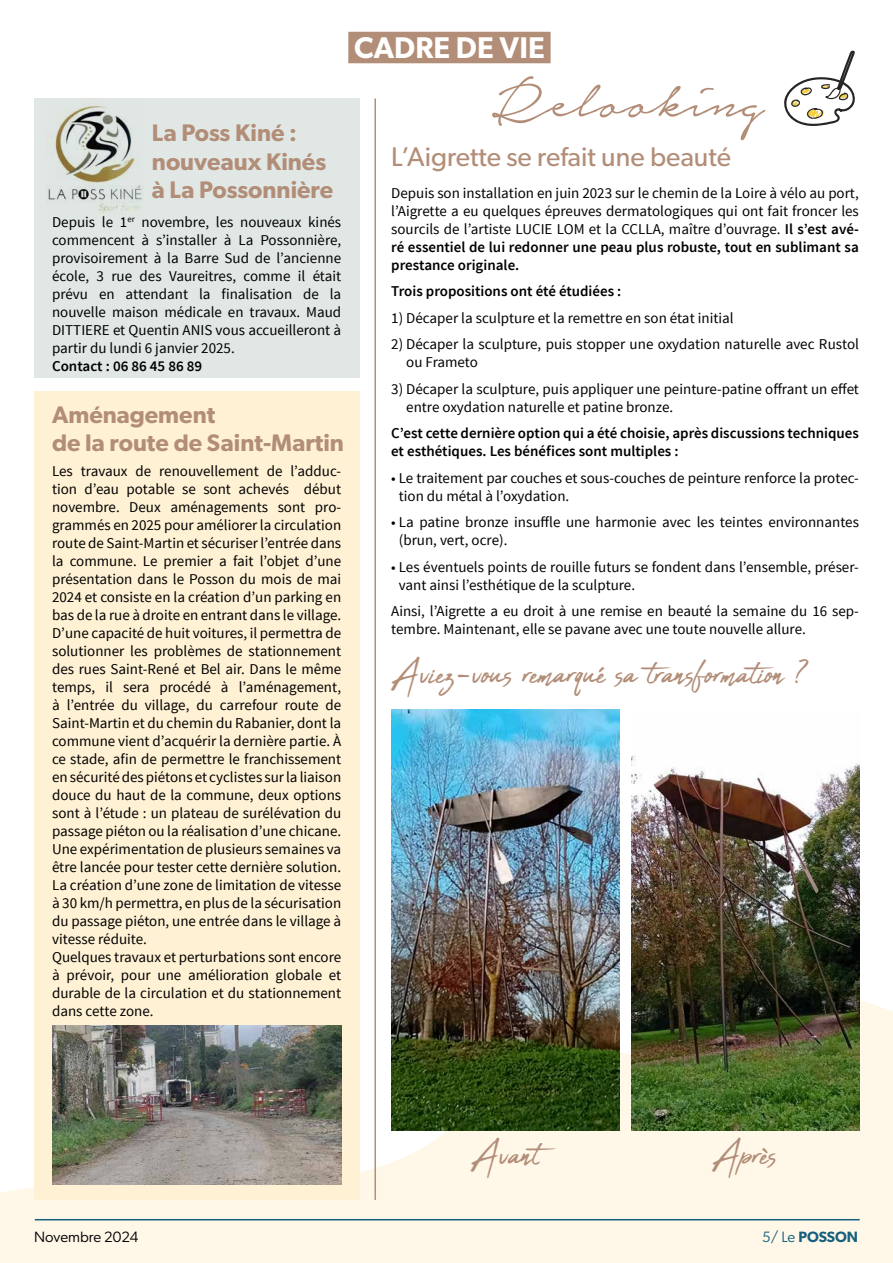
<style>
.page{position:relative;width:893px;height:1263px;background:#fff}
.page>*{position:absolute;margin:0;border:0;box-sizing:border-box;transform-origin:0 0}
.t1{font:72.9px "Notera Personal Use Only";color:#b28d77}
.t2{font:48px "Abuget";color:#b28d77}
.t3{font:600 30px "Gibson";color:#fff}
.t4{font:27px "Gibson";color:#b28d77}
.t5{font:600 24px/28.8px "Gibson";color:#b28d77}
.t6{font:15px/18px "Source Sans Pro";color:#000}
.t7{font:600 15px/18px "Source Sans Pro";color:#000}
.t8{font:15px "Gibson";color:#000}
.t9{font:600 15px "Gibson";letter-spacing:-.005em;color:#16607e}
.s1{font-weight:600}
.s2{font-weight:400}
</style>
<div class="page">
<svg style="left:1px;top:984px;width:892px;height:279px;background:#fdf7eb"></svg>
<hr style="left:35px;top:1219px;width:825px;height:1px;background:#16607e">
<div style="left:348px;top:32px;width:203px;height:31px;background:#b28d77"></div>
<div style="left:34px;top:99px;width:325px;height:279px;background:#e1e7e4"></div>
<div style="left:34px;top:391px;width:325px;height:809px;background:#fff1d4"></div>
<hr style="left:374px;top:99px;width:2px;height:1101px;background:#b28d77">
<img style="left:48px;top:105px;width:94px;height:108px">
<img style="left:52px;top:1026px;width:289px;height:158px">
<img style="left:631px;top:755px;width:229px;height:375px">
<img style="left:391px;top:710px;width:228px;height:420px">
<svg style="left:784px;top:50px;width:71px;height:76px"></svg>
<h3 class="t5" style="left:152px;top:117px;width:183px">La Poss Kiné : nouveaux Kinés à La Possonnière</h3>
<p class="t6" style="left:52px;top:213px;width:291px;text-align:justify">Depuis le 1<sup>er</sup> novembre, les nouveaux kinés commencent à s’installer à La Possonnière, provisoirement à la Barre Sud de l’ancienne école, 3 rue des Vaureitres, comme il était prévu en attendant la finalisation de la nouvelle maison médicale en travaux. Maud DITTIERE et Quentin ANIS vous accueilleront à partir du lundi 6 janvier 2025.</p>
<p class="t7" style="left:52px;top:358px;width:152px">Contact : 06 86 45 86 89</p>
<h3 class="t5" style="left:52px;top:399px;width:293px">Aménagement<br>de la route de Saint-Martin</h3>
<p class="t6" style="left:52px;top:463px;width:291px">Les travaux de renouvellement de l’adduc&shy;tion d’eau potable se sont achevés début novembre. Deux aménagements sont pro&shy;grammés en 2025 pour améliorer la circulation route de Saint-Martin et sécuriser l’entrée dans la commune. Le premier a fait l’objet d’une présentation dans le Posson du mois de mai 2024 et consiste en la création d’un parking en bas de la rue à droite en entrant dans le village.<br>D’une capacité de huit voitures, il permettra de solutionner les problèmes de stationnement des rues Saint-René et Bel air. Dans le même temps, il sera procédé à l’aménagement, à l’entrée du village, du carrefour route de Saint-Martin et du chemin du Rabanier, dont la commune vient d’acquérir la dernière partie. À ce stade, afin de permettre le franchissement en sécurité des piétons et cyclistes sur la liaison douce du haut de la commune, deux options sont à l’étude : un plateau de surélévation du passage piéton ou la réalisation d’une chicane.<br>Une expérimentation de plusieurs semaines va être lancée pour tester cette dernière solution.<br>La création d’une zone de limitation de vitesse à 30 km/h permettra, en plus de la sécurisation du passage piéton, une entrée dans le village à vitesse réduite.<br>Quelques travaux et perturbations sont encore à prévoir, pour une amélioration globale et durable de la circulation et du stationnement dans cette zone.</p>
<h3 class="t3" style="left:354px;top:30px;width:192px">CADRE DE VIE</h3>
<h1 class="t1" style="left:492px;top:65px;width:273px">Relooking</h1>
<h3 class="t4" style="left:391px;top:141px;width:341px">L’Aigrette se refait une beauté</h3>
<p class="t6" style="left:391px;top:184px;width:469px;text-align:justify">Depuis son installation en juin 2023 sur le chemin de la Loire à vélo au port, l’Aigrette a eu quelques épreuves dermatologiques qui ont fait froncer les sourcils de l’artiste LUCIE LOM et la CCLLA, maître d’ouvrage. <span class="s1">Il s’est avé&shy;ré essentiel de lui redonner une peau plus robuste, tout en sublimant sa prestance originale.</span></p>
<p class="t7" style="left:391px;top:282px;width:232px">Trois propositions ont été étudiées :</p>
<p class="t6" style="left:391px;top:309px;width:344px">1) Décaper la sculpture et la remettre en son état initial</p>
<p class="t6" style="left:406px;top:335px;width:454px;text-indent:-15px">2) Décaper la sculpture, puis stopper une oxydation naturelle avec Rustol ou Frameto</p>
<p class="t6" style="left:406px;top:380px;width:454px;text-indent:-15px">3) Décaper la sculpture, puis appliquer une peinture-patine offrant un effet entre oxydation naturelle et patine bronze.</p>
<p class="t7" style="left:391px;top:424px;width:469px">C’est cette dernière option qui a été choisie, après discussions techniques et esthétiques. Les bénéfices sont multiples :</p>
<p class="t6" style="left:399px;top:469px;width:462px;text-indent:-8px">• Le traitement par couches et sous-couches de peinture renforce la protec&shy;tion du métal à l’oxydation.</p>
<p class="t6" style="left:399px;top:513px;width:462px;text-indent:-8px">• La patine bronze insuffle une harmonie avec les teintes environnantes (brun, vert, ocre).</p>
<p class="t6" style="left:399px;top:558px;width:462px;text-indent:-8px">• Les éventuels points de rouille futurs se fondent dans l’ensemble, préser&shy;vant ainsi l’esthétique de la sculpture.</p>
<p class="t6" style="left:391px;top:602px;width:469px">Ainsi, l’Aigrette a eu droit à une remise en beauté la semaine du 16 sep&shy;tembre. Maintenant, elle se pavane avec une toute nouvelle allure.</p>
<h2 class="t2" style="left:391px;top:646px;width:418px">Aviez-vous remarqué sa transformation ?</h2>
<h2 class="t2" style="left:471px;top:1127px;width:71px">Avant</h2>
<h2 class="t2" style="left:712px;top:1127px;width:67px">Après</h2>
<p class="t8" style="left:34px;top:1228px;width:106px">Novembre 2024</p>
<p class="t9" style="left:762px;top:1228px;width:97px"><span class="s2">5/ Le</span> POSSON</p>
</div>
